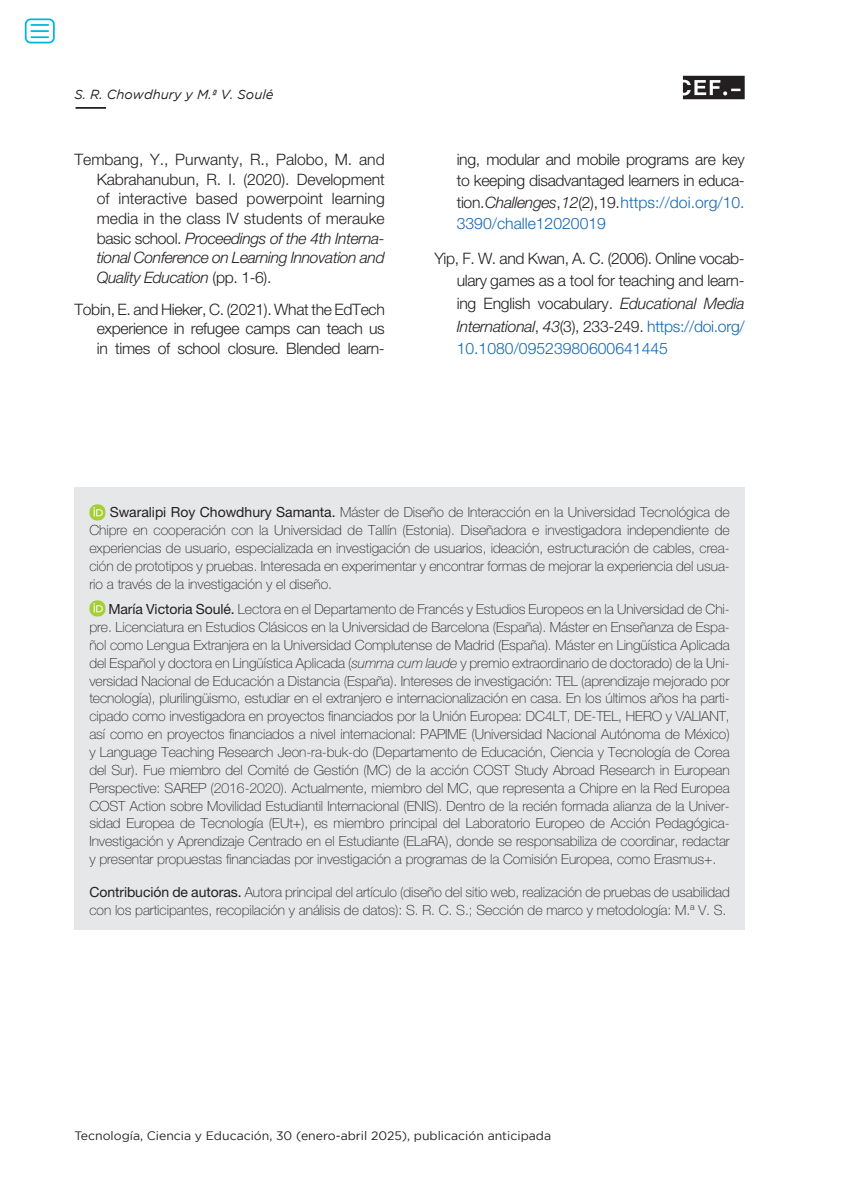
<style>
.page{position:relative;width:844px;height:1191px;background:#fff}
.page>*{position:absolute;margin:0;border:0;box-sizing:border-box;transform-origin:0 0}
.ref__bibliograficas{font:300 15.75px/19.6px "Helvetica Neue LT Std";color:#231f20;text-align:justify}
.ref__bibliograficas-2{font:100 14px/17.8px "Helvetica Neue LT Std";letter-spacing:-.005em;color:#231f20;text-align:justify}
.t1{font:italic 13.12px "Gotham";color:#231f20}
.t2{font:12.25px "Gotham";color:#231f20}
.s1{font-style:italic}
.s2{color:#1367b3}
.s3{font-weight:400}
</style>
<div class="page">
<svg style="left:682px;top:76px;width:62px;height:23px"></svg>
<hr style="left:76px;top:107px;width:30px;height:2px;background:#231f20">
<div style="left:74px;top:486px;width:670px;height:443px;background:#e6e7e9"></div>
<img style="left:89px;top:504px;width:16px;height:16px">
<img style="left:89px;top:601px;width:16px;height:15px">
<div style="left:25px;top:18px;width:30px;height:25px;border:2px solid #00b6de;border-radius:5px"></div>
<svg style="left:31px;top:24px;width:18px;height:14px"></svg>
<p class="t1" style="left:74px;top:87px;width:200px">S. R. Chowdhury y M.ª V. Soulé</p>
<p class="ref__bibliograficas" style="left:97px;top:149px;width:289px;text-indent:-22px">Tembang, Y., Purwanty, R., Palobo, M. and Kabrahanubun, R. I. (2020). Development of interactive based powerpoint learning media in the class IV students of merauke basic school. <span class="s1">Proceedings of the 4th Interna&shy;tional Conference on Learning Innovation and Quality Education</span> (pp. 1-6).</p>
<p class="ref__bibliograficas" style="left:97px;top:299px;width:289px;text-indent:-22px">Tobin, E. and Hieker, C. (2021). What the EdTech experience in refugee camps can teach us in times of school closure. Blended learn-</p>
<p class="ref__bibliograficas" style="left:456px;top:149px;width:289px;line-height:21.2px">ing, modular and mobile programs are key to keeping disadvantaged learners in educa&shy;tion. <span class="s1">Challenges</span>, <span class="s1">12</span>(2), 19. <span class="s2">https://doi.org/10.<br>3390/challe12020019</span></p>
<p class="ref__bibliograficas" style="left:456px;top:246px;width:289px;line-height:22.6px;text-indent:-22px">Yip, F. W. and Kwan, A. C. (2006). Online vocab&shy;ulary games as a tool for teaching and learn&shy;ing English vocabulary. <span class="s1">Educational Media International</span>, <span class="s1">43</span>(3), 233-249. <span class="s2">https://doi.org/ 10.1080/09523980600641445</span></p>
<p class="ref__bibliograficas-2" style="left:89px;top:503px;width:641px;text-indent:20px"><span class="s3">Swaralipi Roy Chowdhury Samanta.</span> Máster de Diseño de Interacción en la Universidad Tecnológica de Chipre en cooperación con la Universidad de Tallín (Estonia). Diseñadora e investigadora independiente de experiencias de usuario, especializada en investigación de usuarios, ideación, estructuración de cables, crea&shy;ción de prototipos y pruebas. Interesada en experimentar y encontrar formas de mejorar la experiencia del usua&shy;rio a través de la investigación y el diseño.</p>
<p class="ref__bibliograficas-2" style="left:89px;top:600px;width:641px;text-indent:19px"><span class="s3">María Victoria Soulé.</span> Lectora en el Departamento de Francés y Estudios Europeos en la Universidad de Chi&shy;pre. Licenciatura en Estudios Clásicos en la Universidad de Barcelona (España). Máster en Enseñanza de Espa&shy;ñol como Lengua Extranjera en la Universidad Complutense de Madrid (España). Máster en Lingüística Aplicada del Español y doctora en Lingüística Aplicada (<span class="s1">summa cum laude</span> y premio extraordinario de doctorado) de la Uni&shy;versidad Nacional de Educación a Distancia (España). Intereses de investigación: TEL (aprendizaje mejorado por tecnología), plurilingüismo, estudiar en el extranjero e internacionalización en casa. En los últimos años ha parti&shy;cipado como investigadora en proyectos financiados por la Unión Europea: DC4LT, DE-TEL, HERO y VALIANT, así como en proyectos financiados a nivel internacional: PAPIME (Universidad Nacional Autónoma de México) y Language Teaching Research Jeon-ra-buk-do (Departamento de Educación, Ciencia y Tecnología de Corea del Sur). Fue miembro del Comité de Gestión (MC) de la acción COST Study Abroad Research in European Perspective: SAREP (2016-2020). Actualmente, miembro del MC, que representa a Chipre en la Red Europea COST Action sobre Movilidad Estudiantil Internacional (ENIS). Dentro de la recién formada alianza de la Univer&shy;sidad Europea de Tecnología (EUt+), es miembro principal del Laboratorio Europeo de Acción Pedagógica-Investigación y Aprendizaje Centrado en el Estudiante (ELaRA), donde se responsabiliza de coordinar, redactar y presentar propuestas financiadas por investigación a programas de la Comisión Europea, como Erasmus+.</p>
<p class="ref__bibliograficas-2" style="left:89px;top:883px;width:641px"><span class="s3">Contribución de autoras.</span> Autora principal del artículo (diseño del sitio web, realización de pruebas de usabilidad con los participantes, recopilación y análisis de datos): S. R. C. S.; Sección de marco y metodología: M.ª V. S.</p>
<p class="t2" style="left:74px;top:1128px;width:478px">Tecnología, Ciencia y Educación, 30 (enero-abril 2025), publicación anticipada</p>
</div>
